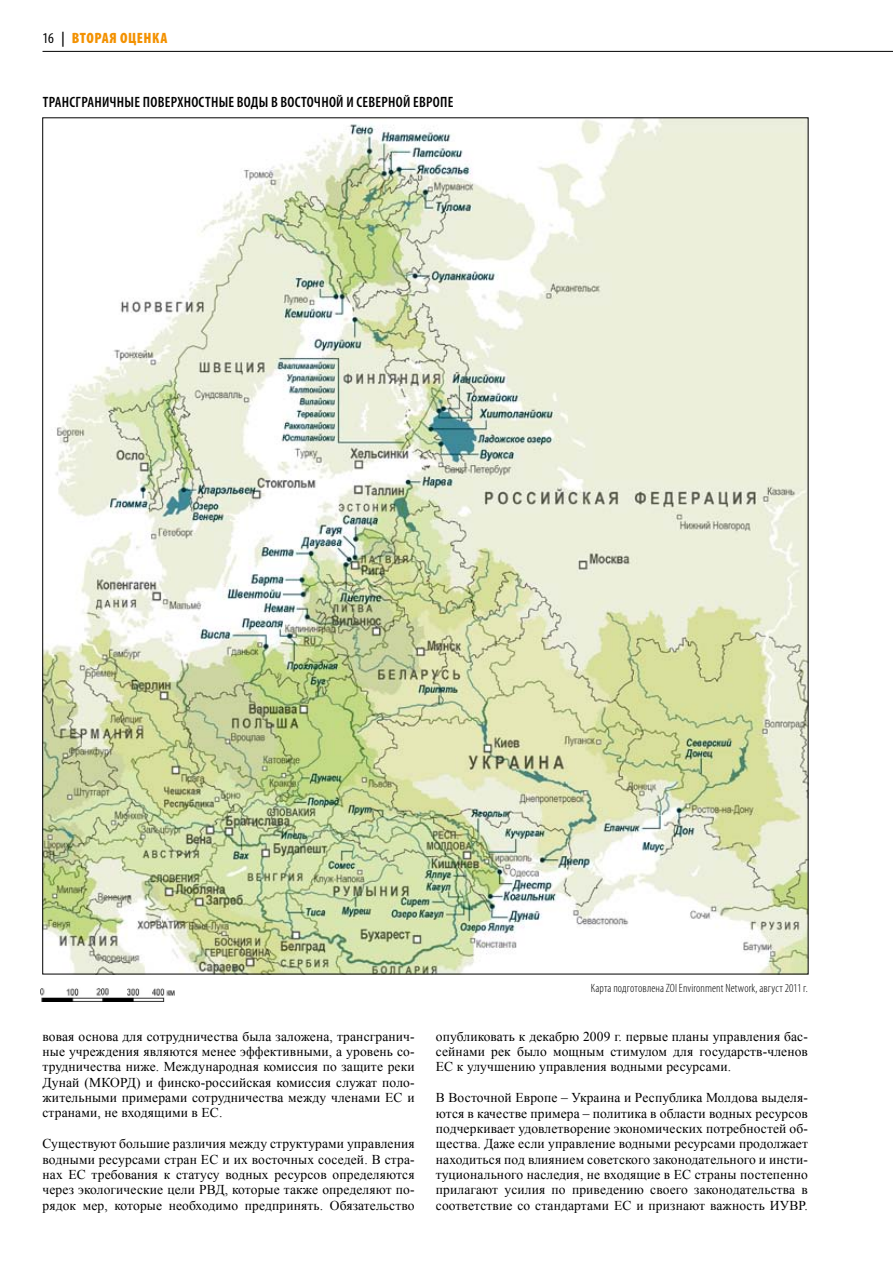
<style>
.page{position:relative;width:893px;height:1263px;background:#fff}
.page>*{position:absolute;margin:0;border:0;box-sizing:border-box;transform-origin:0 0}
.t1{font:600 condensed 15px "Myriad Pro";letter-spacing:.02em;color:#000}
.t2{font:900 condensed 15px "Myriad Pro";color:#f39100}
.t3{font:13.5px/15.5px "Times New Roman";letter-spacing:.01em;color:#000;text-align:justify}
.t4{font:300 condensed 12px "Myriad Pro";letter-spacing:.01em;color:#000}
.s1{font-weight:400;color:#000}
.s2{font-weight:600;color:#000}
</style>
<div class="page">
<hr style="left:43px;top:51px;width:850px;height:1px;background:#000">
<img style="left:45px;top:120px;width:761px;height:852px">
<img style="left:41px;top:988px;width:134px;height:13px">
<p class="t2" style="left:43px;top:29px;width:53px"><span class="s1">16</span> <span class="s2">|</span> Вторая</p>
<p class="t2" style="left:120px;top:29px;width:17px">Оценка</p>
<p class="t1" style="left:43px;top:93px;width:203px">Трансграничные поверхностные воды</p>
<p class="t1" style="left:271px;top:93px;width:24px">в Восто</p>
<p class="t1" style="left:314px;top:93px;width:141px">чной и Северной Европ е</p>
<p class="t4" style="left:591px;top:981px;width:218px">Карта подготовлена ZOI Environment Network, август 2011 г.</p>
<p class="t3" style="left:43px;top:1028px;width:374px">вовая основа для сотрудничества была заложена, трансгранич&shy;ные учреждения являются менее эффективными, а уровень со&shy;трудничества ниже. Международная комиссия по защите реки Дунай (МКОРД) и финско-российская комиссия служат поло&shy;жительными примерами сотрудничества между членами ЕС и странами, не входящими в ЕС.</p>
<p class="t3" style="left:43px;top:1136px;width:374px">Существуют большие различия между структурами управления водными ресурсами стран ЕС и их восточных соседей. В стра&shy;нах ЕС требования к статусу водных ресурсов определяются через экологические цели РВД, которые также определяют по&shy;рядок мер, которые необходимо предпринять. Обязательство</p>
<p class="t3" style="left:436px;top:1028px;width:374px">опубликовать к декабрю 2009 г. первые планы управления бас&shy;сейнами рек было мощным стимулом для государств-членов ЕС к улучшению управления водными ресурсами.</p>
<p class="t3" style="left:436px;top:1090px;width:374px">В Восточной Европе – Украина и Республика Молдова выделя&shy;ются в качестве примера – политика в области водных ресурсов подчеркивает удовлетворение экономических потребностей об&shy;щества. Даже если управление водными ресурсами продолжает находиться под влиянием советского законодательного и инсти&shy;туционального наследия, не входящие в ЕС страны постепенно прилагают усилия по приведению своего законодательства в соответствие со стандартами ЕС и признают важность ИУВР.</p>
</div>
